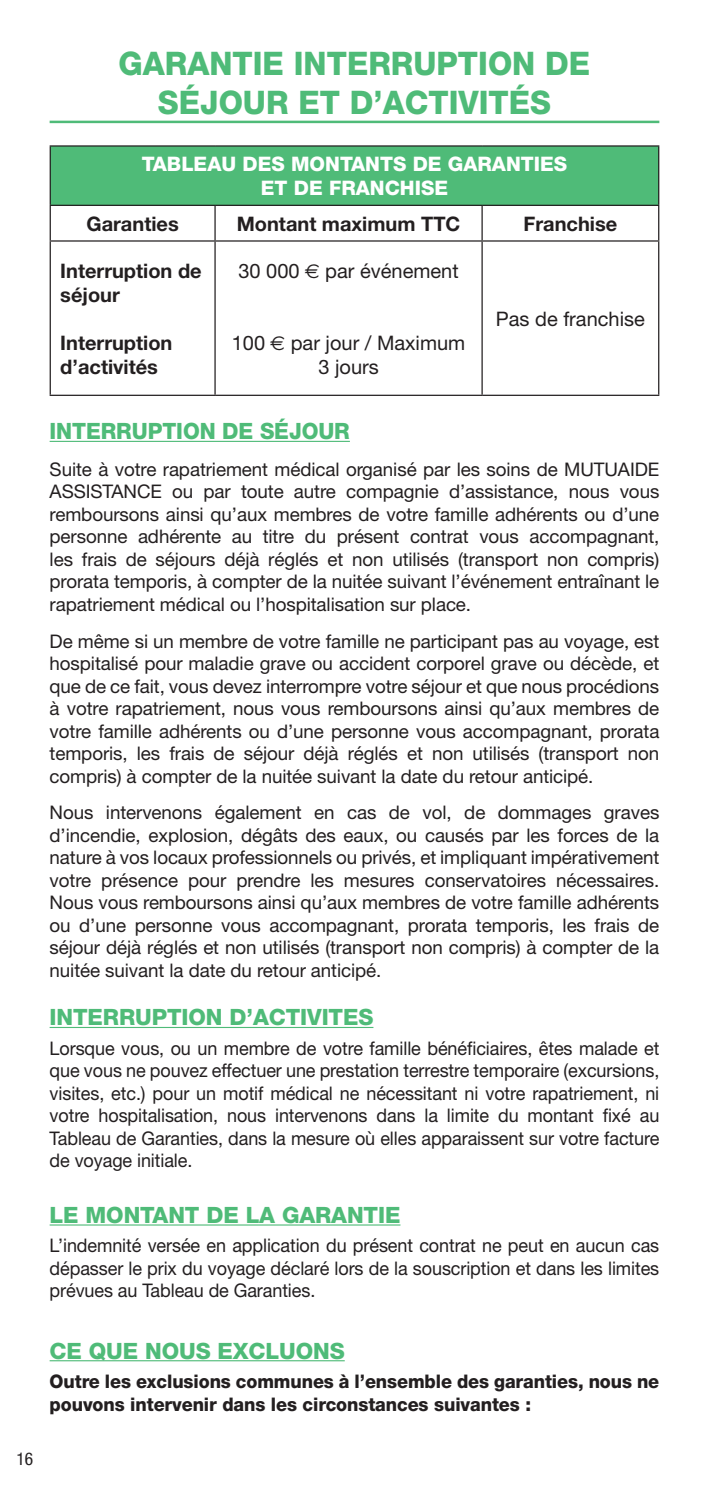
<style>
.page{position:relative;width:709px;height:1489px;background:#fff}
.page>*{position:absolute;margin:0;border:0;box-sizing:border-box;transform-origin:0 0}
.t1{font:800 32.5px/39px "Helvetica Neue";color:#4fbb78;text-align:center;scale:.96 1}
.t2{font:800 22.5px "Helvetica Neue";letter-spacing:-.005em;color:#4fbb78}
.t3{font:800 22.5px "Helvetica Neue";letter-spacing:-.005em;color:#4fbb78;scale:.96 1}
.t4{font:700 20px/24px "Helvetica Neue";color:#231f20}
.t5{font:20px/24px "Helvetica Neue";color:#231f20;text-align:center}
.t6{font:800 20px/24px "Helvetica Neue";color:#fff;text-align:center}
.t7{font:18.75px/22.5px "Helvetica Neue";letter-spacing:-.005em;color:#231f20;text-align:justify}
.t8{font:18.75px/22.5px "Helvetica Neue";letter-spacing:-.005em;color:#231f20;text-align:justify;scale:.96 1}
.t9{font:800 18.75px/22.5px "Helvetica Neue";letter-spacing:-.005em;color:#231f20;scale:.96 1}
.t10{font:condensed 17.5px "Helvetica Neue";color:#231f20}
.s1{font-family:"Euro Sans"}
</style>
<div class="page">
<hr style="left:50px;top:121px;width:609px;height:2px;background:#4fbb78">
<div style="left:50px;top:146px;width:608px;height:59px;background:#4fbb78"></div>
<hr style="left:50px;top:145px;width:165px;height:2px;background:#231f20">
<hr style="left:50px;top:147px;width:1px;height:58px;background:#231f20">
<hr style="left:215px;top:145px;width:267px;height:2px;background:#231f20">
<hr style="left:482px;top:145px;width:177px;height:2px;background:#231f20">
<hr style="left:658px;top:147px;width:1px;height:58px;background:#231f20">
<hr style="left:50px;top:205px;width:165px;height:1px;background:#231f20">
<hr style="left:50px;top:206px;width:1px;height:34px;background:#231f20">
<hr style="left:215px;top:205px;width:267px;height:1px;background:#231f20">
<hr style="left:214px;top:206px;width:2px;height:34px;background:#231f20">
<hr style="left:482px;top:205px;width:177px;height:1px;background:#231f20">
<hr style="left:481px;top:206px;width:2px;height:34px;background:#231f20">
<hr style="left:658px;top:206px;width:1px;height:34px;background:#231f20">
<hr style="left:50px;top:240px;width:165px;height:1px;background:#231f20">
<hr style="left:50px;top:241px;width:1px;height:153px;background:#231f20">
<hr style="left:215px;top:240px;width:267px;height:1px;background:#231f20">
<hr style="left:214px;top:241px;width:2px;height:153px;background:#231f20">
<hr style="left:482px;top:240px;width:177px;height:1px;background:#231f20">
<hr style="left:481px;top:241px;width:2px;height:153px;background:#231f20">
<hr style="left:658px;top:241px;width:1px;height:153px;background:#231f20">
<hr style="left:50px;top:394px;width:165px;height:2px;background:#231f20">
<hr style="left:215px;top:394px;width:267px;height:2px;background:#231f20">
<hr style="left:482px;top:394px;width:177px;height:2px;background:#231f20">
<hr style="left:50px;top:441px;width:300px;height:1px;background:#4fbb78">
<hr style="left:50px;top:1026px;width:323px;height:1px;background:#4fbb78">
<hr style="left:50px;top:1224px;width:350px;height:1px;background:#4fbb78">
<hr style="left:50px;top:1359px;width:295px;height:2px;background:#4fbb78">
<p class="t1" style="left:119px;top:43px;width:493px">GARANTIE INTERRUPTION DE<br>SÉJOUR ET D’ACTIVITÉS</p>
<p class="t10" style="left:16px;top:1447px;width:18px">16</p>
<p class="t6" style="left:142px;top:152px;width:427px">TABLEAU DES MONTANTS DE GARANTIES<br>ET DE FRANCHISE</p>
<p class="t4" style="left:86px;top:211px;width:94px">Garanties</p>
<p class="t4" style="left:237px;top:211px;width:225px">Montant maximum TTC</p>
<p class="t4" style="left:523px;top:211px;width:95px">Franchise</p>
<p class="t4" style="left:60px;top:258px;width:143px">Interruption de séjour</p>
<p class="t4" style="left:60px;top:330px;width:114px">Interruption d’activités</p>
<p class="t5" style="left:238px;top:258px;width:222px">30 000 <span class="s1">€</span> par événement</p>
<p class="t5" style="left:496px;top:306px;width:150px">Pas de franchise</p>
<p class="t5" style="left:232px;top:330px;width:235px">100 <span class="s1">€</span> par jour / Maximum<br>3 jours</p>
<p class="t3" style="left:50px;top:417px;width:314px">INTERRUPTION DE SÉJOUR</p>
<p class="t7" style="left:50px;top:457px;width:611px">Suite à votre rapatriement médical organisé par les soins de MUTUAIDE ASSISTANCE ou par toute autre compagnie d’assistance, nous vous remboursons ainsi qu’aux membres de votre famille adhérents ou d’une personne adhérente au titre du présent contrat vous accompagnant, les frais de séjours déjà réglés et non utilisés (transport non compris) prorata temporis, à compter de la nuitée suivant l’événement entraînant le rapatriement médical ou l’hospitalisation sur place.</p>
<p class="t7" style="left:50px;top:629px;width:611px">De même si un membre de votre famille ne participant pas au voyage, est hospitalisé pour maladie grave ou accident corporel grave ou décède, et que de ce fait, vous devez interrompre votre séjour et que nous procédions à votre rapatriement, nous vous remboursons ainsi qu’aux membres de votre famille adhérents ou d’une personne vous accompagnant, prorata temporis, les frais de séjour déjà réglés et non utilisés (transport non compris) à compter de la nuitée suivant la date du retour anticipé.</p>
<p class="t7" style="left:50px;top:801px;width:611px">Nous intervenons également en cas de vol, de dommages graves d’incendie, explosion, dégâts des eaux, ou causés par les forces de la nature à vos locaux professionnels ou privés, et impliquant impérativement votre présence pour prendre les mesures conservatoires nécessaires.<br>Nous vous remboursons ainsi qu’aux membres de votre famille adhérents ou d’une personne vous accompagnant, prorata temporis, les frais de séjour déjà réglés et non utilisés (transport non compris) à compter de la nuitée suivant la date du retour anticipé.</p>
<p class="t2" style="left:50px;top:1003px;width:325px">INTERRUPTION D’ACTIVITES</p>
<p class="t8" style="left:50px;top:1036px;width:636px">Lorsque vous, ou un membre de votre famille bénéficiaires, êtes malade et que vous ne pouvez effectuer une prestation terrestre temporaire (excursions, visites, etc.) pour un motif médical ne nécessitant ni votre rapatriement, ni votre hospitalisation, nous intervenons dans la limite du montant fixé au Tableau de Garanties, dans la mesure où elles apparaissent sur votre facture de voyage initiale.</p>
<p class="t2" style="left:50px;top:1201px;width:352px">LE MONTANT DE LA GARANTIE</p>
<p class="t8" style="left:50px;top:1234px;width:636px">L’indemnité versée en application du présent contrat ne peut en aucun cas dépasser le prix du voyage déclaré lors de la souscription et dans les limites prévues au Tableau de Garanties.</p>
<p class="t2" style="left:50px;top:1336px;width:296px">CE QUE NOUS EXCLUONS</p>
<p class="t9" style="left:50px;top:1369px;width:636px">Outre les exclusions communes à l’ensemble des garanties, nous ne pouvons intervenir dans les circonstances suivantes :</p>
</div>
